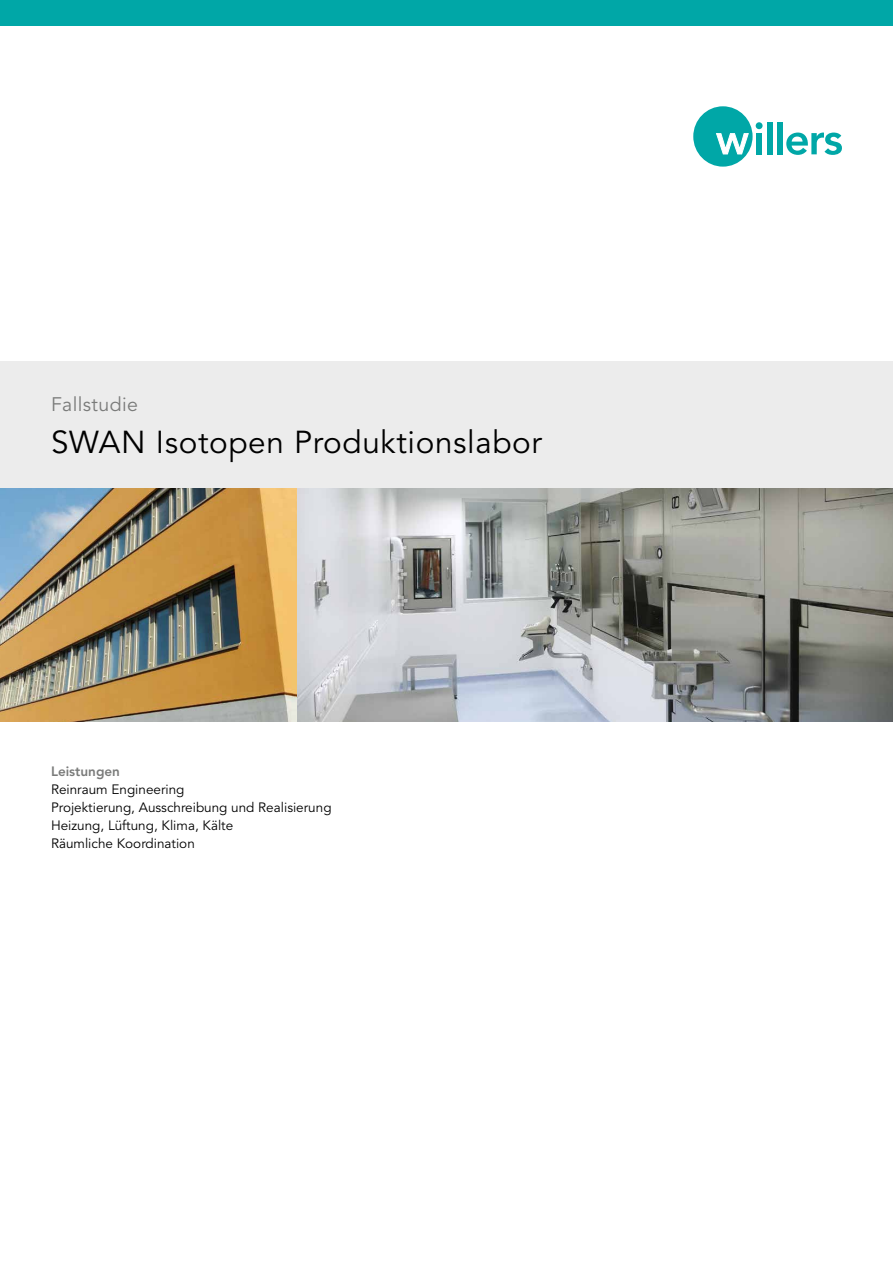
<style>
.page{position:relative;width:893px;height:1263px;background:#fff}
.page>*{position:absolute;margin:0;border:0;box-sizing:border-box;transform-origin:0 0}
.t1{font:31.5px "Avenir LT Pro";letter-spacing:.02em;color:#000}
.t2{font:19.5px "Avenir LT Pro";letter-spacing:.02em;color:#7a7b7a}
.t3{font:13.5px/18px "Avenir LT Pro";color:#000}
.t4{font:800 13.5px "Avenir LT Pro";color:#7a7b7a}
</style>
<div class="page">
<img style="left:0;top:488px;width:893px;height:234px">
<div style="left:693px;top:106px;width:60px;height:61px;background:#00a7a7;border-radius:50%"></div>
<svg style="left:716px;top:133px;width:33px;height:22px"></svg>
<div style="left:756px;top:122px;width:7px;height:7px;background:#00a7a7;border-radius:50%"></div>
<div style="left:767px;top:122px;width:5px;height:32px;background:#00a7a7"></div>
<div style="left:756px;top:133px;width:6px;height:21px;background:#00a7a7"></div>
<div style="left:778px;top:122px;width:5px;height:32px;background:#00a7a7"></div>
<svg style="left:786px;top:132px;width:56px;height:23px"></svg>
<div style="left:0;top:0;width:893px;height:26px;background:#00a7a7"></div>
<div style="left:0;top:362px;width:893px;height:126px;background:#ececec"></div>
<h2 class="t2" style="left:51px;top:393px;width:88px">Fallstudie</h2>
<h1 class="t1" style="left:51px;top:423px;width:492px">SWAN Isotopen Produktionslabor</h1>
<p class="t4" style="left:51px;top:763px;width:71px">Leistungen</p>
<p class="t3" style="left:51px;top:780px;width:282px">Reinraum Engineering<br>Projektierung, Ausschreibung und Realisierung<br>Heizung, Lüftung, Klima, Kälte<br>Räumliche Koordination</p>
</div>
